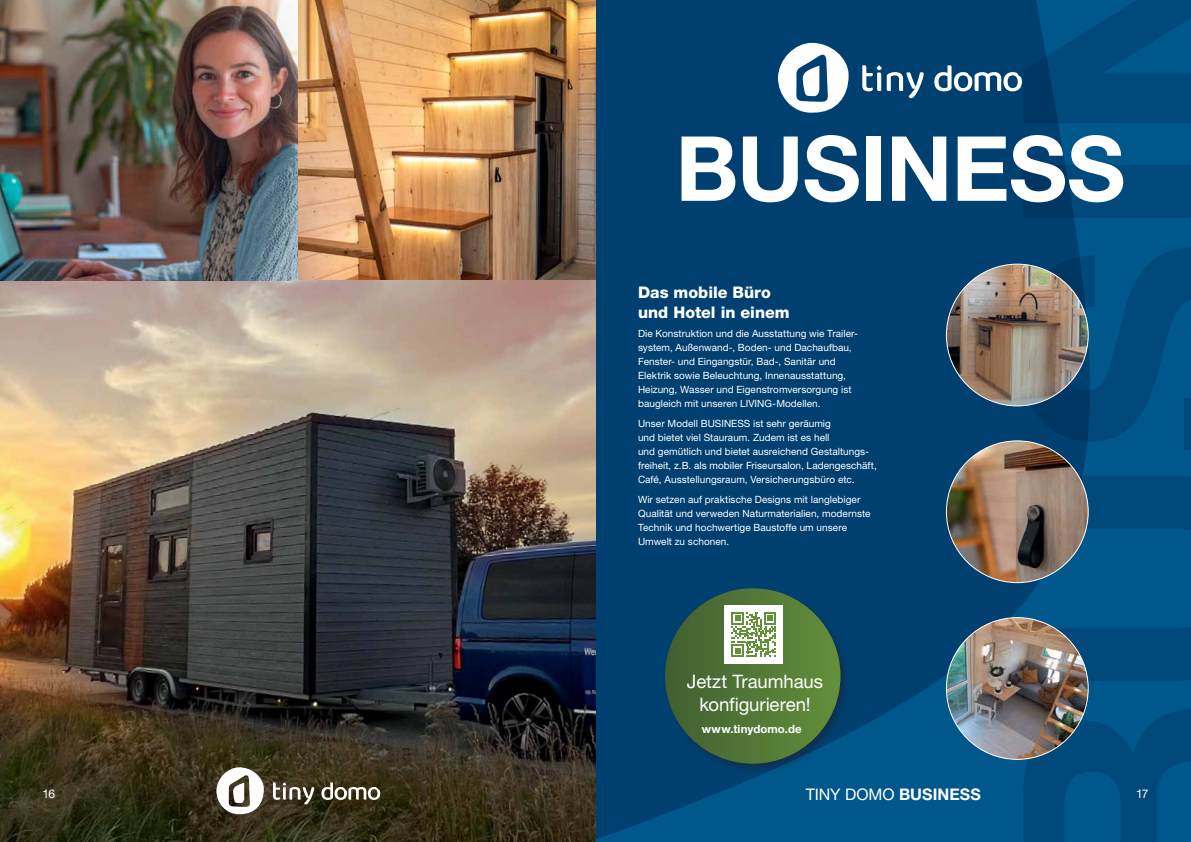
<style>
.page{position:relative;width:1191px;height:842px;background:#fff}
.page>*{position:absolute;margin:0;border:0;box-sizing:border-box;transform-origin:0 0}
.t1{font:700 90px "Helvetica Neue LT Std";color:#fff}
.t2{font:18.6px/23.2px "Helvetica Neue LT Std";letter-spacing:-.005em;color:#fff;text-align:center}
.t3{font:800 16px/20px "Helvetica Neue LT Std";color:#fff}
.t4{font:16px "Helvetica Neue LT Std";letter-spacing:-.005em;color:#fff}
.t5{font:12px "Helvetica Neue LT Std";color:#fff}
.t6{font:700 11.5px "Helvetica Neue LT Std";letter-spacing:.01em;color:#fff}
.t7{font:10px/14px "Helvetica Neue LT Std";letter-spacing:.005em;color:#fff}
.s1{font-family:"Arial"}
.s2{font-weight:700}
</style>
<div class="page">
<div style="left:595px;top:0;width:596px;height:842px;background:#00578b"></div>
<svg style="left:595px;top:0;width:495px;height:842px;fill:#004071"></svg>
<img style="left:298px;top:0;width:297px;height:281px">
<img style="left:0;top:281px;width:595px;height:561px">
<svg style="left:777px;top:43px;width:72px;height:71px;background:#98b2c6"></svg>
<svg style="left:862px;top:65px;width:61px;height:33px;background:#487699"></svg>
<svg style="left:934px;top:65px;width:87px;height:26px;background:#5d85a4"></svg>
<img style="left:946px;top:264px;width:142px;height:142px;border-radius:71px">
<img style="left:0;top:0;width:298px;height:281px">
<img style="left:946px;top:441px;width:142px;height:142px;border-radius:71px">
<img style="left:946px;top:618px;width:142px;height:141px;border-radius:71px">
<div style="left:663px;top:586px;width:187px;height:188px;background:#231f20;opacity:.45"></div>
<div style="left:665px;top:588px;width:175px;height:176px;background:linear-gradient(to right,#405e32,#648f3a);border-radius:88px"></div>
<div style="left:724px;top:605px;width:59px;height:59px;background:#fff"></div>
<svg style="left:731px;top:612px;width:45px;height:45px"></svg>
<svg style="left:216px;top:767px;width:48px;height:48px"></svg>
<svg style="left:273px;top:782px;width:41px;height:22px"></svg>
<svg style="left:321px;top:782px;width:59px;height:18px"></svg>
<h1 class="t1" style="left:675px;top:113px;width:57px">BUSINESS</h1>
<h3 class="t3" style="left:638px;top:282px;width:153px">Das mobile Büro und Hotel in einem</h3>
<p class="t7" style="left:638px;top:327px;width:221px">Die Konstruktion und die Ausstattung wie Trailer&shy;system, Außenwand-, Boden- und Dachaufbau, Fenster- und Eingangstür, Bad-, Sanitär und Elektrik sowie Beleuchtung, Innenausstattung, Heizung, Wasser und Eigenstromversorgung ist baugleich mit unseren LIVING-Modellen.</p>
<p class="t7" style="left:638px;top:416px;width:240px">Unser Modell BUSINESS ist sehr geräumig<br>und bietet viel Stauraum. Zudem ist es hell<br>und gemütlich und bietet ausreichend Gestaltungs&shy;freiheit, z.B. als mobiler Friseursalon, Ladengeschäft, Caf<span class="s1">é</span>, Ausstellungsraum, Versicherungsbüro etc.</p>
<p class="t7" style="left:638px;top:492px;width:234px">Wir setzen auf praktische Designs mit langlebiger Qualität und verweden Naturmaterialien, modernste Technik und hochwertige Baustoffe um unsere Umwelt zu schonen.</p>
<h2 class="t2" style="left:687px;top:669px;width:138px">Jetzt Traumhaus konfigurieren!</h2>
<p class="t6" style="left:702px;top:722px;width:101px">www.tinydomo.de</p>
<p class="t5" style="left:43px;top:786px;width:14px">16</p>
<h3 class="t4" style="left:805px;top:784px;width:105px">TINY DOMO <span class="s2">BUSINESS</span></h3>
<p class="t5" style="left:1136px;top:786px;width:14px">17</p>
</div>
